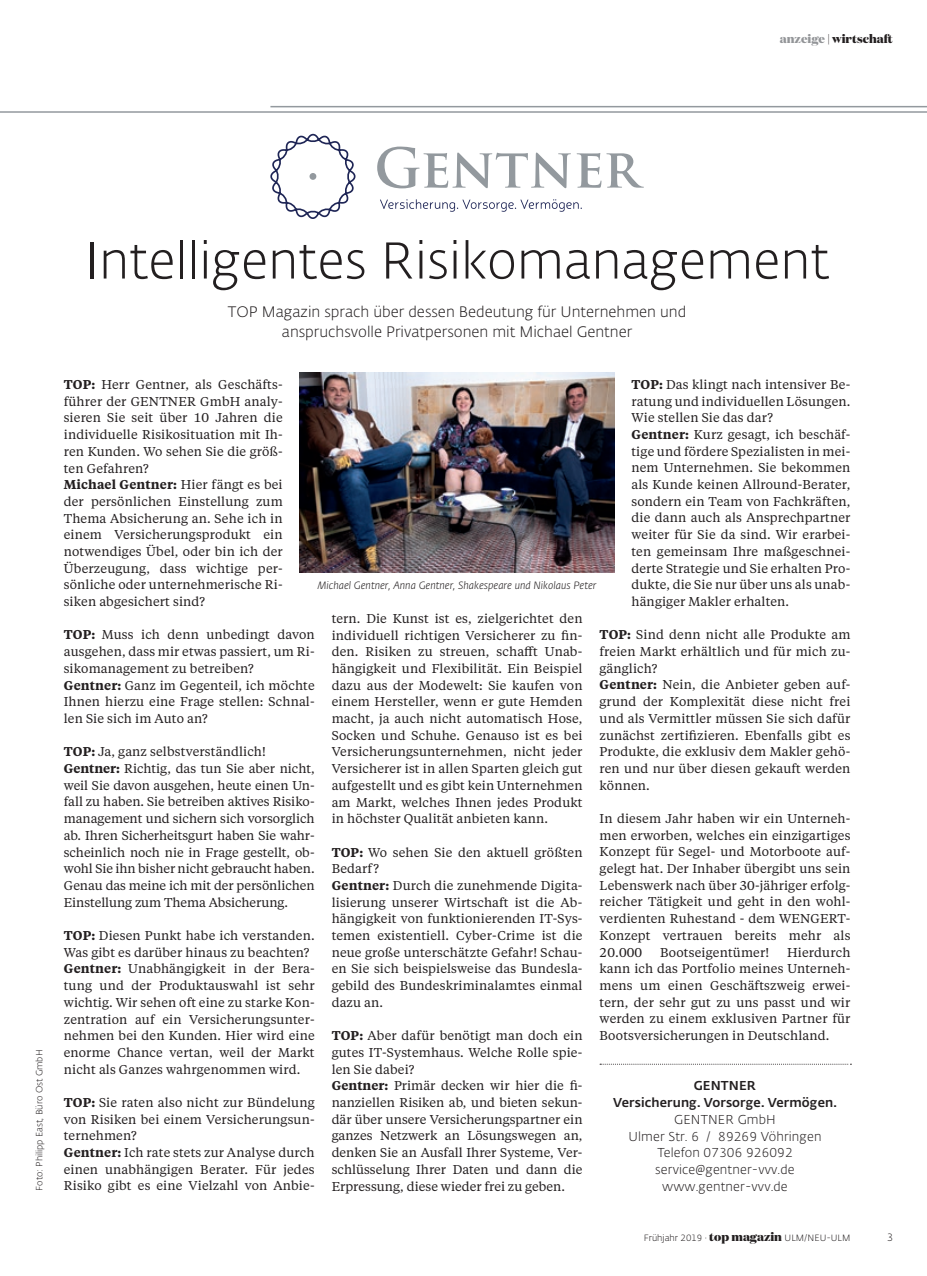
<style>
.page{position:relative;width:927px;height:1276px;background:#fff}
.page>*{position:absolute;margin:0;border:0;box-sizing:border-box;transform-origin:0 0}
.t1{font:300 51px "Fedra Sans Alt Std";color:#231f20}
.t2{font:300 15px/19.5px "Fedra Sans Alt Std";color:#231f20;text-align:center}
.t3{font:12.75px/16.6px "Tiempos Text";letter-spacing:.01em;color:#231f20}
.t4{font:300 12.75px/16.6px "Fedra Sans Alt Std";letter-spacing:.01em;color:#231f20;text-align:center}
.t5{font:500 12.75px/16.6px "Fedra Sans Alt Std";letter-spacing:.01em;color:#231f20;text-align:center}
.t6{font:800 12px "Domaine Display";color:#231f20}
.t7{font:italic 300 10.5px "Fedra Sans Alt Std";color:#231f20}
.t8{font:300 10.5px "Fedra Sans Alt Std";color:#231f20}
.t9{font:300 9px "Fedra Sans Alt Std";color:#231f20}
.s1{color:#939598}
.s2{font-weight:600}
.s3{font-family:"Domaine Display";font-weight:800;font-size:12px}
</style>
<div class="page">
<svg style="left:600px;top:1063px;width:251px;height:1px"></svg>
<svg style="left:377px;top:147px;width:194px;height:41px"></svg>
<svg style="left:577px;top:153px;width:67px;height:35px"></svg>
<svg style="left:380px;top:199px;width:202px;height:13px"></svg>
<svg style="left:270px;top:133px;width:86px;height:86px"></svg>
<img style="left:300px;top:372px;width:314px;height:201px">
<hr style="left:0;top:111px;width:927px;height:2px;background:#93999e">
<hr style="left:270px;top:106px;width:657px;height:1px;background:#93999e">
<p class="t6" style="left:780px;top:31px;width:115px"><span class="s1">anzeige</span> | wirtschaft</p>
<p class="t9" style="left:34px;top:1190px;width:143px;rotate:-90deg">Foto: Philipp East, Büro Ost GmbH</p>
<h1 class="t1" style="left:85px;top:230px;width:746px">Intelligentes Risikomanagement</h1>
<p class="t2" style="left:228px;top:302px;width:460px">TOP Magazin sprach über dessen Bedeutung für Unternehmen und anspruchsvolle Privatpersonen mit Michael Gentner</p>
<p class="t3" style="left:631px;top:375px;width:220px"><span class="s2">TOP:</span> Das klingt nach intensiver Be&shy;ratung und individuellen Lösungen.<br>Wie stellen Sie das dar?<br><span class="s2">Gentner:</span> Kurz gesagt, ich beschäf&shy;tige und fördere Spezialisten in mei&shy;nem Unternehmen. Sie bekommen als Kunde keinen Allround-Berater, sondern ein Team von Fachkräften, die dann auch als Ansprechpartner weiter für Sie da sind. Wir erarbei&shy;ten gemeinsam Ihre maßgeschnei&shy;derte Strategie und Sie erhalten Pro&shy;dukte, die Sie nur über uns als unab&shy;hängiger Makler erhalten.</p>
<p class="t3" style="left:600px;top:626px;width:252px"><span class="s2">TOP:</span> Sind denn nicht alle Produkte am freien Markt erhältlich und für mich zu&shy;gänglich?<br><span class="s2">Gentner:</span> Nein, die Anbieter geben auf&shy;grund der Komplexität diese nicht frei und als Vermittler müssen Sie sich dafür zunächst zertifizieren. Ebenfalls gibt es Produkte, die exklusiv dem Makler gehö&shy;ren und nur über diesen gekauft werden können.</p>
<p class="t3" style="left:600px;top:809px;width:252px;text-align:justify">In diesem Jahr haben wir ein Unterneh&shy;men erworben, welches ein einzigartiges Konzept für Segel- und Motorboote auf&shy;gelegt hat. Der Inhaber übergibt uns sein Lebenswerk nach über 30-jähriger erfolg&shy;reicher Tätigkeit und geht in den wohl&shy;verdienten Ruhestand - dem WENGERT-Konzept vertrauen bereits mehr als 20.000</p>
<p class="t3" style="left:64px;top:376px;width:220px"><span class="s2">TOP:</span> Herr Gentner, als Geschäfts&shy;führer der GENTNER GmbH analy&shy;sieren Sie seit über 10 Jahren die individuelle Risikosituation mit Ih&shy;ren Kunden. Wo sehen Sie die größ&shy;ten Gefahren?<br><span class="s2">Michael Gentner:</span> Hier fängt es bei der persönlichen Einstellung zum<br>Thema Absicherung an. Sehe ich in einem Versicherungsprodukt ein notwendiges Übel, oder bin ich der<br>Überzeugung, dass wichtige per&shy;sönliche oder unternehmerische Ri&shy;siken abgesichert sind?</p>
<p class="t3" style="left:64px;top:626px;width:252px"><span class="s2">TOP:</span> Muss ich denn unbedingt davon ausgehen, dass mir etwas passiert, um Ri&shy;sikomanagement zu betreiben?<br><span class="s2">Gentner:</span> Ganz im Gegenteil, ich möchte Ihnen hierzu eine Frage stellen: Schnal&shy;len Sie sich im Auto an?</p>
<p class="t3" style="left:64px;top:743px;width:252px"><span class="s2">TOP:</span> Ja, ganz selbstverständlich!<br><span class="s2">Gentner:</span> Richtig, das tun Sie aber nicht, weil Sie davon ausgehen, heute einen Un&shy;fall zu haben. Sie betreiben aktives Risiko&shy;management und sichern sich vorsorglich ab. Ihren Sicherheitsgurt haben Sie wahr&shy;scheinlich noch nie in Frage gestellt, ob&shy;wohl Sie ihn bisher nicht gebraucht haben.<br>Genau das meine ich mit der persönlichen Einstellung zum Thema Absicherung.</p>
<p class="t3" style="left:64px;top:926px;width:252px"><span class="s2">TOP:</span> Diesen Punkt habe ich verstanden.<br>Was gibt es darüber hinaus zu beachten?<br><span class="s2">Gentner:</span> Unabhängigkeit in der Bera&shy;tung und der Produktauswahl ist sehr wichtig. Wir sehen oft eine zu starke Kon&shy;zentration auf ein Versicherungsunter&shy;nehmen bei den Kunden. Hier wird eine enorme Chance vertan, weil der Markt nicht als Ganzes wahrgenommen wird.</p>
<p class="t3" style="left:64px;top:1093px;width:252px"><span class="s2">TOP:</span> Sie raten also nicht zur Bündelung von Risiken bei einem Versicherungsun&shy;ternehmen?<br><span class="s2">Gentner:</span> Ich rate stets zur Analyse durch einen unabhängigen Berater. Für jedes Risiko gibt es eine Vielzahl von Anbie-</p>
<p class="t7" style="left:317px;top:579px;width:281px">Michael Gentner, Anna Gentner, Shakespeare und Nikolaus Peter</p>
<p class="t3" style="left:332px;top:609px;width:252px;text-align:justify">tern. Die Kunst ist es, zielgerichtet den individuell richtigen Versicherer zu fin&shy;den. Risiken zu streuen, schafft Unab&shy;hängigkeit und Flexibilität. Ein Beispiel dazu aus der Modewelt: Sie kaufen von einem Hersteller, wenn er gute Hemden macht, ja auch nicht automatisch Hose, Socken und Schuhe. Genauso ist es bei Versicherungsunternehmen, nicht jeder Versicherer ist in allen Sparten gleich gut aufgestellt und es gibt kein Unternehmen am Markt, welches Ihnen jedes Produkt in höchster Qualität anbieten kann.</p>
<p class="t3" style="left:332px;top:843px;width:252px"><span class="s2">TOP:</span> Wo sehen Sie den aktuell größten Bedarf?<br><span class="s2">Gentner:</span> Durch die zunehmende Digita&shy;lisierung unserer Wirtschaft ist die Ab&shy;hängigkeit von funktionierenden IT-Sys&shy;temen existentiell. Cyber-Crime ist die neue große unterschätzte Gefahr! Schau&shy;en Sie sich beispielsweise das Bundesla&shy;gebild des Bundeskriminalamtes einmal dazu an.</p>
<p class="t3" style="left:332px;top:1027px;width:252px"><span class="s2">TOP:</span> Aber dafür benötigt man doch ein gutes IT-Systemhaus. Welche Rolle spie&shy;len Sie dabei?<br><span class="s2">Gentner:</span> Primär decken wir hier die fi&shy;nanziellen Risiken ab, und bieten sekun&shy;där über unsere Versicherungspartner ein ganzes Netzwerk an Lösungswegen an, denken Sie an Ausfall Ihrer Systeme, Ver&shy;schlüsselung Ihrer Daten und dann die Erpressung, diese wieder frei zu geben.</p>
<p class="t3" style="left:600px;top:943px;width:252px;text-align:justify;text-indent:188px">Hierdurch kann ich das Portfolio meines Unterneh&shy;mens um einen Geschäftszweig erwei&shy;tern, der sehr gut zu uns passt und wir werden zu einem exklusiven Partner für Bootsversicherungen in Deutschland.</p>
<p class="t3" style="left:660px;top:943px;width:111px">Bootseigentümer!</p>
<p class="t5" style="left:613px;top:1077px;width:225px">GENTNER<br>Versicherung. Vorsorge. Vermögen.</p>
<p class="t4" style="left:628px;top:1111px;width:195px">GENTNER GmbH<br>Ulmer Str. 6 / 89269 Vöhringen<br>Telefon 07306 926092 service@gentner-vvv.de www.gentner-vvv.de</p>
<p class="t9" style="left:644px;top:1232px;width:208px">Frühjahr 2019 · <span class="s3">top magazin</span> ULM/NEU-ULM</p>
<p class="t8" style="left:887px;top:1230px;width:8px">3</p>
</div>
